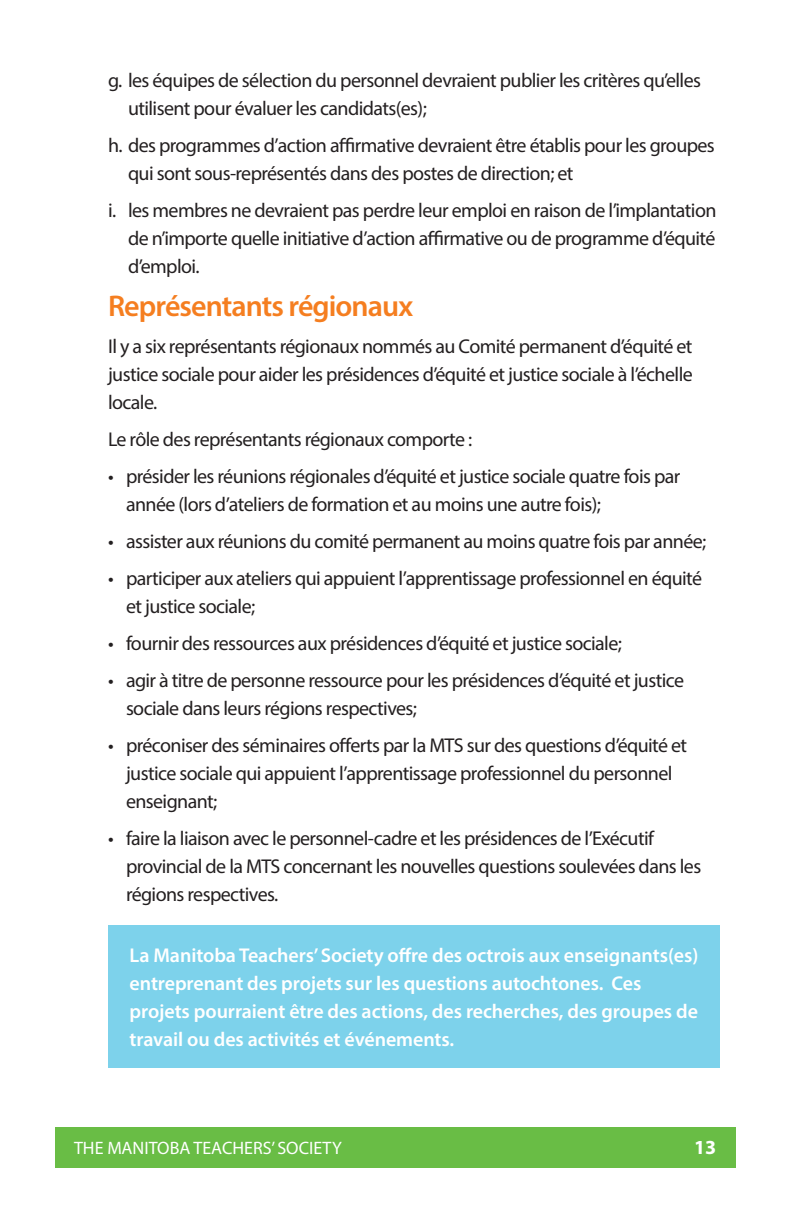
<style>
.page{position:relative;width:792px;height:1224px;background:#fff}
.page>*{position:absolute;margin:0;border:0;box-sizing:border-box;transform-origin:0 0}
.t1{font:600 30px "Myriad Pro";letter-spacing:-.03em;color:#f57e20}
.t2{font:20px/28px "Myriad Pro";letter-spacing:-.03em;color:#231f20}
.t3{font:600 20px/28px "Myriad Pro";letter-spacing:-.005em;color:#fff}
.t4{font:700 20px "Myriad Pro";color:#fff}
.t5{font:18px "Myriad Pro";color:#fff}
</style>
<div class="page">
<div style="left:55px;top:1128px;width:681px;height:40px;background:#69bd45"></div>
<div style="left:108px;top:925px;width:612px;height:143px;background:#7dd2eb"></div>
<p class="t2" style="left:128px;top:66px;width:575px;text-indent:-20px">g. les équipes de sélection du personnel devraient publier les critères qu’elles utilisent pour évaluer les candidats(es);</p>
<p class="t2" style="left:128px;top:131px;width:588px;text-indent:-20px">h. des programmes d’action affirmative devraient être établis pour les groupes qui sont sous-représentés dans des postes de direction; et</p>
<p class="t2" style="left:128px;top:196px;width:590px;text-align:justify;text-indent:-20px">i. les membres ne devraient pas perdre leur emploi en raison de l’implantation de n’importe quelle initiative d’action affirmative ou de programme d’équité d’emploi.</p>
<h1 class="t1" style="left:108px;top:287px;width:307px">Représentants régionaux</h1>
<p class="t2" style="left:108px;top:332px;width:586px;text-align:justify">Il y a six représentants régionaux nommés au Comité permanent d’équité et justice sociale pour aider les présidences d’équité et justice sociale à l’échelle locale.</p>
<p class="t2" style="left:108px;top:425px;width:366px">Le rôle des représentants régionaux comporte :</p>
<p class="t2" style="left:126px;top:462px;width:556px;text-indent:-18px">• présider les réunions régionales d’équité et justice sociale quatre fois par année (lors d’ateliers de formation et au moins une autre fois);</p>
<p class="t2" style="left:108px;top:527px;width:600px">• assister aux réunions du comité permanent au moins quatre fois par année;</p>
<p class="t2" style="left:126px;top:564px;width:578px;text-indent:-18px">• participer aux ateliers qui appuient l’apprentissage professionnel en équité et justice sociale;</p>
<p class="t2" style="left:108px;top:629px;width:515px">• fournir des ressources aux présidences d’équité et justice sociale;</p>
<p class="t2" style="left:126px;top:666px;width:560px;text-indent:-18px">• agir à titre de personne ressource pour les présidences d’équité et justice sociale dans leurs régions respectives;</p>
<p class="t2" style="left:126px;top:731px;width:563px;text-indent:-18px">• préconiser des séminaires offerts par la MTS sur des questions d’équité et justice sociale qui appuient l’apprentissage professionnel du personnel enseignant;</p>
<p class="t2" style="left:126px;top:824px;width:577px;text-indent:-18px">• faire la liaison avec le personnel-cadre et les présidences de l’Exécutif provincial de la MTS concernant les nouvelles questions soulevées dans les régions respectives.</p>
<p class="t3" style="left:130px;top:940px;width:570px">La Manitoba Teachers’ Society offre des octrois aux enseignants(es) entreprenant des projets sur les questions autochtones. Ces projets pourraient être des actions, des recherches, des groupes de travail ou des activités et événements.</p>
<p class="t5" style="left:74px;top:1137px;width:269px">THE MANITOBA TEACHERS’ SOCIETY</p>
<p class="t4" style="left:694px;top:1134px;width:24px">13</p>
</div>
